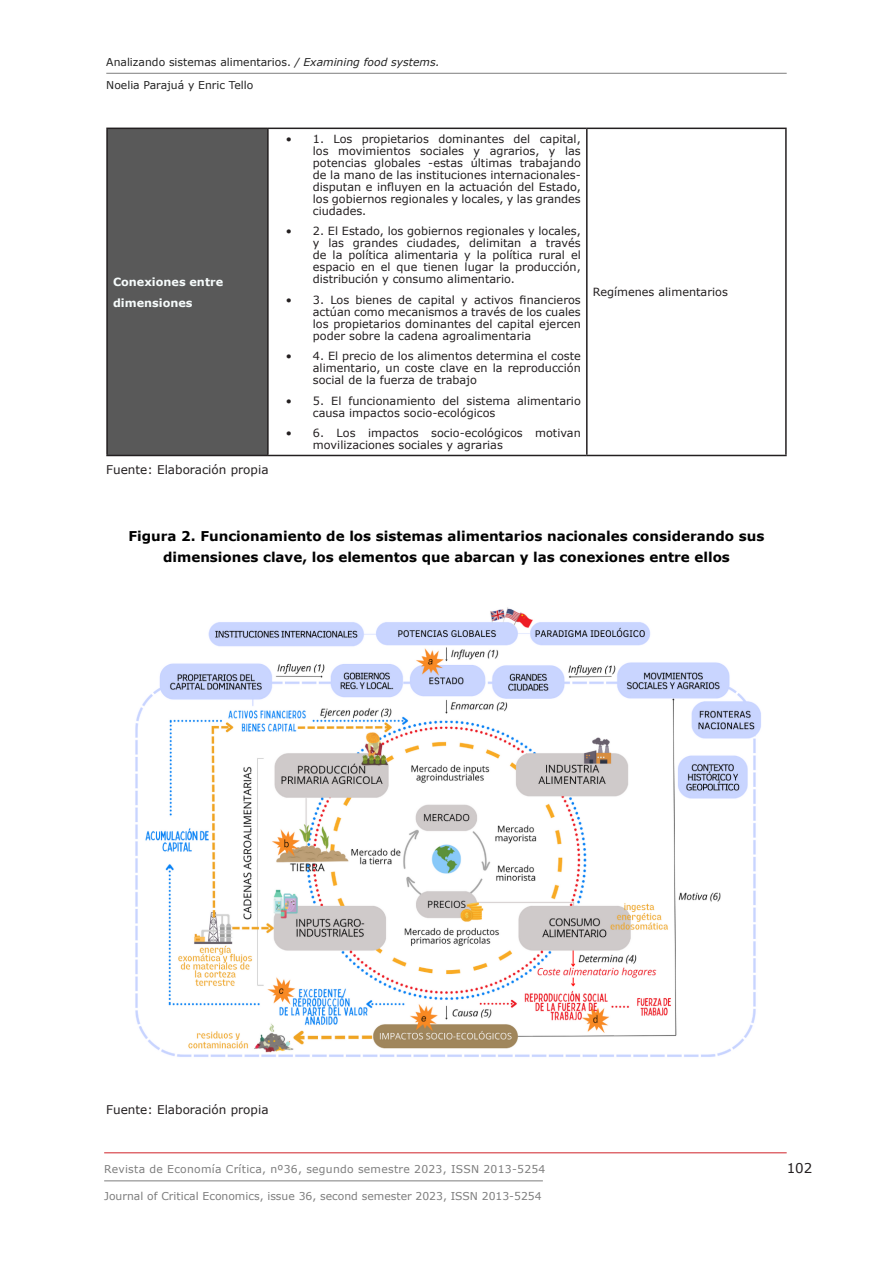
<style>
.page{position:relative;width:893px;height:1263px;background:#fff}
.page>*{position:absolute;margin:0;border:0;box-sizing:border-box;transform-origin:0 0}
.Centered_text{font:700 13.5px/21px "Verdana";color:#000;text-align:center}
.t1{font:13.5px "Verdana";color:#231f20}
.t2{font:12px "Verdana";color:#231f20}
.Body_Text{font:11.25px/12px "Verdana";color:#231f20;text-align:justify}
.Body_Text-2{font:700 11.25px/21px "Verdana";color:#f6fbfb}
.t3{font:10.8px/22.5px "Verdana";color:#232323}
.t4{font:10.8px "Verdana";color:#7d7d7d}
.t5{font:10.8px "Verdana";letter-spacing:.025em;color:#7d7d7d}
.s1{font-style:italic}
</style>
<div class="page">
<hr style="left:106px;top:73px;width:681px;height:1px;background:#7d7d7d">
<hr style="left:104px;top:1152px;width:683px;height:1px;background:#d1232a">
<hr style="left:104px;top:1180px;width:439px;height:1px;background:#7d7d7d">
<div style="left:107px;top:128px;width:161px;height:327px;background:#595959"></div>
<hr style="left:106px;top:128px;width:162px;height:1px;background:#231f20">
<hr style="left:106px;top:129px;width:2px;height:326px;background:#231f20">
<hr style="left:268px;top:128px;width:319px;height:1px;background:#231f20">
<hr style="left:267px;top:129px;width:2px;height:326px;background:#231f20">
<hr style="left:587px;top:128px;width:200px;height:1px;background:#231f20">
<hr style="left:586px;top:129px;width:2px;height:326px;background:#231f20">
<hr style="left:785px;top:129px;width:2px;height:326px;background:#231f20">
<hr style="left:106px;top:455px;width:162px;height:1px;background:#231f20">
<hr style="left:268px;top:455px;width:319px;height:1px;background:#231f20">
<hr style="left:587px;top:455px;width:200px;height:1px;background:#231f20">
<img style="left:135px;top:607px;width:626px;height:450px">
<p class="t3" style="left:106px;top:51px;width:335px">Analizando sistemas alimentarios. <span class="s1">/ Examining food systems.<br></span>Noelia Parajuá y Enric Tello</p>
<p class="Body_Text-2" style="left:113px;top:271px;width:112px">Conexiones entre dimensiones</p>
<p class="t2" style="left:106px;top:462px;width:164px">Fuente: Elaboración propia</p>
<p class="Body_Text" style="left:313px;top:133px;width:269px;text-indent:-27px">• 1. Los propietarios dominantes del capital, los movimientos sociales y agrarios, y las potencias globales -estas últimas trabajando de la mano de las instituciones internacionales&shy;disputan e influyen en la actuación del Estado, los gobiernos regionales y locales, y las grandes ciudades.</p>
<p class="Body_Text" style="left:313px;top:225px;width:269px;text-indent:-27px">• 2. El Estado, los gobiernos regionales y locales, y las grandes ciudades, delimitan a través de la política alimentaria y la política rural el espacio en el que tienen lugar la producción, distribución y consumo alimentario.</p>
<p class="Body_Text" style="left:313px;top:294px;width:269px;text-indent:-27px">• 3. Los bienes de capital y activos financieros actúan como mecanismos a través de los cuales los propietarios dominantes del capital ejercen poder sobre la cadena agroalimentaria</p>
<p class="Body_Text" style="left:313px;top:351px;width:269px;text-indent:-27px">• 4. El precio de los alimentos determina el coste alimentario, un coste clave en la reproducción social de la fuerza de trabajo</p>
<p class="Body_Text" style="left:313px;top:395px;width:269px;text-indent:-27px">• 5. El funcionamiento del sistema alimentario causa impactos socio-ecológicos</p>
<p class="Body_Text" style="left:313px;top:428px;width:269px;text-indent:-27px">• 6. Los impactos socio-ecológicos motivan movilizaciones sociales y agrarias</p>
<p class="Body_Text" style="left:593px;top:286px;width:137px">Regímenes alimentarios</p>
<p class="Centered_text" style="left:128px;top:526px;width:637px">Figura 2. Funcionamiento de los sistemas alimentarios nacionales considerando sus dimensiones clave, los elementos que abarcan y las conexiones entre ellos</p>
<p class="t2" style="left:106px;top:1102px;width:164px">Fuente: Elaboración propia</p>
<p class="t5" style="left:104px;top:1162px;width:443px">Revista de Economía Crítica, nº36, segundo semestre 2023, ISSN 2013-5254</p>
<p class="t4" style="left:104px;top:1189px;width:439px">Journal of Critical Economics, issue 36, second semester 2023, ISSN 2013-5254</p>
<p class="t1" style="left:787px;top:1160px;width:27px">102</p>
</div>
